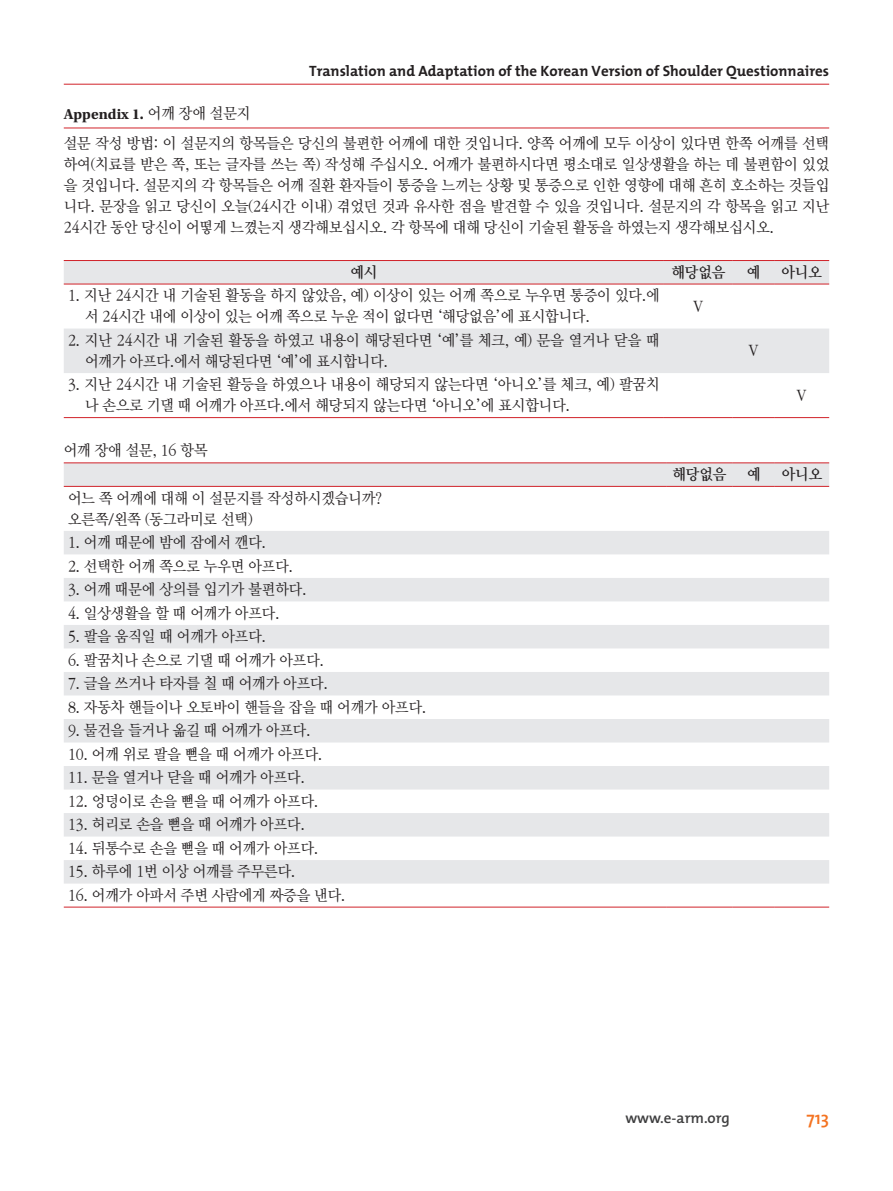
<style>
.page{position:relative;width:893px;height:1191px;background:#fff}
.page>*{position:absolute;margin:0;border:0;box-sizing:border-box;transform-origin:0 0}
.t1{font:600 18px "The Mix";color:#f47321}
.표{font:15px/21px "Rix M Mj M";color:#231f20}
.t2{font:700 15px "The Mix";color:#231f20}
.표1라인{font:15px "Rix M Mj B";color:#231f20}
.표-2{font:700 15px "Utopia Std";color:#231f20}
.t3{font:600 15px "The Mix";color:#3e3e3f}
.s1{font-family:"Rix M Mj M";font-weight:400}
</style>
<div class="page">
<hr style="left:64px;top:84px;width:765px;height:1px;background:#d1232a">
<svg style="left:64px;top:261px;width:765px;height:112px;fill:#e6e7e9"></svg>
<hr style="left:64px;top:260px;width:600px;height:1px;background:#d1232a">
<hr style="left:664px;top:260px;width:69px;height:1px;background:#d1232a">
<hr style="left:733px;top:260px;width:41px;height:1px;background:#d1232a">
<hr style="left:774px;top:260px;width:55px;height:1px;background:#d1232a">
<hr style="left:64px;top:284px;width:600px;height:1px;background:#d1232a">
<hr style="left:664px;top:284px;width:69px;height:1px;background:#d1232a">
<hr style="left:733px;top:284px;width:41px;height:1px;background:#d1232a">
<hr style="left:774px;top:284px;width:55px;height:1px;background:#d1232a">
<hr style="left:64px;top:417px;width:600px;height:1px;background:#d1232a">
<hr style="left:664px;top:417px;width:69px;height:1px;background:#d1232a">
<hr style="left:733px;top:417px;width:41px;height:1px;background:#d1232a">
<hr style="left:774px;top:417px;width:55px;height:1px;background:#d1232a">
<svg style="left:64px;top:463px;width:765px;height:420px"></svg>
<hr style="left:64px;top:462px;width:602px;height:1px;background:#d1232a">
<hr style="left:666px;top:462px;width:67px;height:1px;background:#d1232a">
<hr style="left:733px;top:462px;width:42px;height:1px;background:#d1232a">
<hr style="left:775px;top:462px;width:54px;height:1px;background:#d1232a">
<hr style="left:64px;top:486px;width:602px;height:1px;background:#d1232a">
<hr style="left:666px;top:486px;width:67px;height:1px;background:#d1232a">
<hr style="left:733px;top:486px;width:42px;height:1px;background:#d1232a">
<hr style="left:775px;top:486px;width:54px;height:1px;background:#d1232a">
<hr style="left:64px;top:906px;width:602px;height:1px;background:#d1232a">
<hr style="left:666px;top:906px;width:67px;height:1px;background:#d1232a">
<hr style="left:733px;top:906px;width:42px;height:1px;background:#d1232a">
<hr style="left:775px;top:906px;width:54px;height:1px;background:#d1232a">
<hr style="left:64px;top:128px;width:765px;height:1px;background:#d1232a">
<p class="t2" style="left:309px;top:59px;width:521px">Translation and Adaptation of the Korean Version of Shoulder Questionnaires</p>
<p class="표-2" style="left:64px;top:105px;width:188px">Appendix 1. <span class="s1">어깨 장애 설문지</span></p>
<p class="표" style="left:64px;top:133px;width:767px;text-align:justify">설문 작성 방법: 이 설문지의 항목들은 당신의 불편한 어깨에 대한 것입니다. 양쪽 어깨에 모두 이상이 있다면 한쪽 어깨를 선택 하여(치료를 받은 쪽, 또는 글자를 쓰는 쪽) 작성해 주십시오. 어깨가 불편하시다면 평소대로 일상생활을 하는 데 불편함이 있었 을 것입니다. 설문지의 각 항목들은 어깨 질환 환자들이 통증을 느끼는 상황 및 통증으로 인한 영향에 대해 흔히 호소하는 것들입 니다. 문장을 읽고 당신이 오늘(24시간 이내) 겪었던 것과 유사한 점을 발견할 수 있을 것입니다. 설문지의 각 항목을 읽고 지난 24시간 동안 당신이 어떻게 느꼈는지 생각해보십시오. 각 항목에 대해 당신이 기술된 활동을 하였는지 생각해보십시오.</p>
<p class="표1라인" style="left:350px;top:264px;width:28px">예시</p>
<p class="표1라인" style="left:671px;top:264px;width:55px">해당없음</p>
<p class="표1라인" style="left:747px;top:264px;width:15px">예</p>
<p class="표1라인" style="left:781px;top:264px;width:42px">아니오</p>
<p class="표" style="left:85px;top:285px;width:576px;text-indent:-17px">1. 지난 24시간 내 기술된 활동을 하지 않았음, 예) 이상이 있는 어깨 쪽으로 누우면 통증이 있다.에 서 24시간 내에 이상이 있는 어깨 쪽으로 누운 적이 없다면 ‘해당없음’에 표시합니다.</p>
<p class="표" style="left:694px;top:296px;width:11px">V</p>
<p class="표" style="left:85px;top:330px;width:576px;text-indent:-17px">2. 지난 24시간 내 기술된 활동을 하였고 내용이 해당된다면 ‘예’를 체크, 예) 문을 열거나 닫을 때 어깨가 아프다.에서 해당된다면 ‘예’에 표시합니다.</p>
<p class="표" style="left:85px;top:374px;width:576px;text-indent:-17px">3. 지난 24시간 내 기술된 활등을 하였으나 내용이 해당되지 않는다면 ‘아니오’를 체크, 예) 팔꿈치 나 손으로 기댈 때 어깨가 아프다.에서 해당되지 않는다면 ‘아니오’에 표시합니다.</p>
<p class="표" style="left:64px;top:440px;width:145px">어깨 장애 설문, 16 항목</p>
<p class="표" style="left:68px;top:488px;width:315px">어느 쪽 어깨에 대해 이 설문지를 작성하시겠습니까?</p>
<p class="표" style="left:68px;top:509px;width:186px">오른쪽/왼쪽 (동그라미로 선택)</p>
<p class="표" style="left:68px;top:532px;width:199px">1. 어깨 때문에 밤에 잠에서 깬다.</p>
<p class="표" style="left:68px;top:556px;width:226px">2. 선택한 어깨 쪽으로 누우면 아프다.</p>
<p class="표" style="left:68px;top:579px;width:240px">3. 어깨 때문에 상의를 입기가 불편하다.</p>
<p class="표" style="left:68px;top:603px;width:213px">4. 일상생활을 할 때 어깨가 아프다.</p>
<p class="표" style="left:68px;top:626px;width:199px">5. 팔을 움직일 때 어깨가 아프다.</p>
<p class="표" style="left:68px;top:650px;width:257px">6. 팔꿈치나 손으로 기댈 때 어깨가 아프다.</p>
<p class="표" style="left:68px;top:673px;width:261px">7. 글을 쓰거나 타자를 칠 때 어깨가 아프다.</p>
<p class="표" style="left:68px;top:697px;width:360px">8. 자동차 핸들이나 오토바이 핸들을 잡을 때 어깨가 아프다.</p>
<p class="표" style="left:68px;top:720px;width:244px">9. 물건을 들거나 옮길 때 어깨가 아프다.</p>
<p class="표" style="left:68px;top:744px;width:256px">10. 어깨 위로 팔을 뻗을 때 어깨가 아프다.</p>
<p class="표" style="left:68px;top:767px;width:238px">11. 문을 열거나 닫을 때 어깨가 아프다.</p>
<p class="표" style="left:68px;top:791px;width:252px">12. 엉덩이로 손을 뻗을 때 어깨가 아프다.</p>
<p class="표" style="left:68px;top:814px;width:238px">13. 허리로 손을 뻗을 때 어깨가 아프다.</p>
<p class="표" style="left:68px;top:838px;width:252px">14. 뒤통수로 손을 뻗을 때 어깨가 아프다.</p>
<p class="표" style="left:68px;top:861px;width:229px">15. 하루에 1번 이상 어깨를 주무른다.</p>
<p class="표" style="left:68px;top:885px;width:279px">16. 어깨가 아파서 주변 사람에게 짜증을 낸다.</p>
<p class="표" style="left:749px;top:340px;width:11px">V</p>
<p class="표" style="left:797px;top:385px;width:11px">V</p>
<p class="표1라인" style="left:672px;top:466px;width:55px">해당없음</p>
<p class="표1라인" style="left:747px;top:466px;width:15px">예</p>
<p class="표1라인" style="left:782px;top:466px;width:42px">아니오</p>
<p class="t3" style="left:625px;top:1105px;width:106px">www.e-arm.org</p>
<p class="t1" style="left:806px;top:1102px;width:24px">713</p>
</div>
